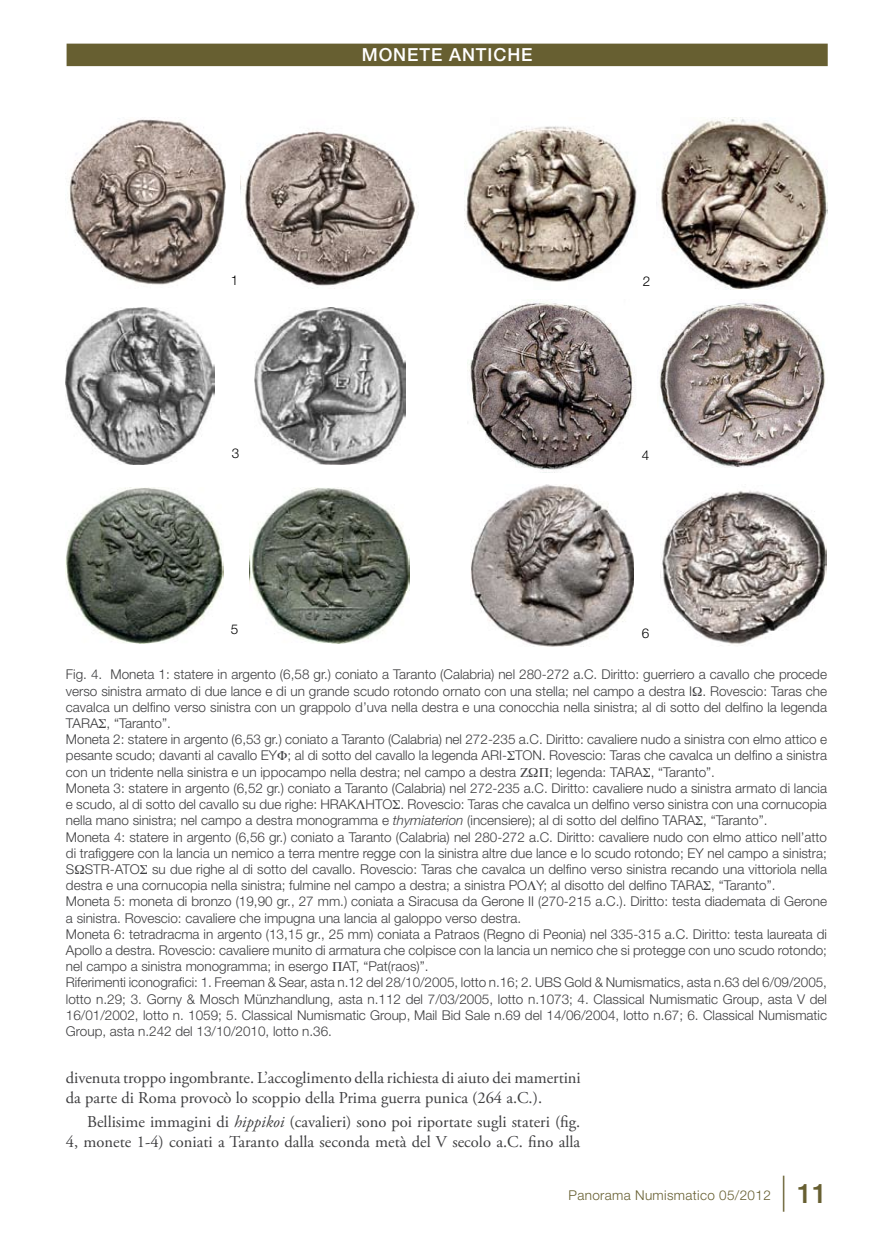
<style>
.page{position:relative;width:893px;height:1234px;background:#fff}
.page>*{position:absolute;margin:0;border:0;box-sizing:border-box;transform-origin:0 0}
.t1{font:100 36px "Helvetica Neue";color:#675f31}
.t2{font:500 27px "Helvetica Neue";color:#675f31}
.t3{font:500 18px "Helvetica Neue";letter-spacing:.05em;color:#fff}
.t4{font:16.5px/19.8px "Adobe Garamond Pro";color:#3e3e40}
.t5{font:300 13.5px/16.2px "Helvetica Neue";color:#3e3e40}
.t6{font:300 13.5px "Helvetica Neue";letter-spacing:.025em;color:#675f31}
.t7{font:300 13.5px "Helvetica Neue";color:#000}
.s1{font-style:italic}
</style>
<div class="page">
<img style="left:662px;top:490px;width:164px;height:154px">
<img style="left:254px;top:307px;width:152px;height:157px">
<img style="left:66px;top:307px;width:149px;height:157px">
<img style="left:659px;top:302px;width:166px;height:166px">
<img style="left:66px;top:487px;width:157px;height:156px">
<img style="left:656px;top:117px;width:171px;height:172px">
<img style="left:69px;top:118px;width:156px;height:167px">
<img style="left:241px;top:131px;width:177px;height:158px">
<img style="left:250px;top:487px;width:160px;height:156px">
<img style="left:471px;top:484px;width:163px;height:163px">
<img style="left:469px;top:299px;width:165px;height:171px">
<img style="left:464px;top:126px;width:173px;height:156px">
<div style="left:67px;top:44px;width:761px;height:22px;background:#675f31"></div>
<h3 class="t3" style="left:362px;top:52px;width:172px">MONETE ANTICHE</h3>
<p class="t7" style="left:231px;top:272px;width:9px">1</p>
<p class="t7" style="left:643px;top:273px;width:9px">2</p>
<p class="t7" style="left:232px;top:445px;width:9px">3</p>
<p class="t7" style="left:642px;top:446px;width:9px">4</p>
<p class="t7" style="left:231px;top:620px;width:9px">5</p>
<p class="t7" style="left:642px;top:625px;width:9px">6</p>
<p class="t5" style="left:66px;top:666px;width:763px">Fig. 4. Moneta 1: statere in argento (6,58 gr.) coniato a Taranto (Calabria) nel 280-272 a.C. Diritto: guerriero a cavallo che procede verso sinistra armato di due lance e di un grande scudo rotondo ornato con una stella; nel campo a destra I . Rovescio: Taras che cavalca un delfino verso sinistra con un grappolo d’uva nella destra e una conocchia nella sinistra; al di sotto del delfino la legenda TARA , “Taranto”.<br>Moneta 2: statere in argento (6,53 gr.) coniato a Taranto (Calabria) nel 272-235 a.C. Diritto: cavaliere nudo a sinistra con elmo attico e pesante scudo; davanti al cavallo EY ; al di sotto del cavallo la legenda ARI- TON. Rovescio: Taras che cavalca un delfino a sinistra con un tridente nella sinistra e un ippocampo nella destra; nel campo a destra</p>
<p class="t5" style="left:66px;top:763px;width:763px;text-indent:483px">; legenda: TARA , “Taranto”.<br>Moneta 3: statere in argento (6,52 gr.) coniato a Taranto (Calabria) nel 272-235 a.C. Diritto: cavaliere nudo a sinistra armato di lancia e scudo, al di sotto del cavallo su due righe: HRAK HTO . Rovescio: Taras che cavalca un delfino verso sinistra con una cornucopia nella mano sinistra; nel campo a destra monogramma e <span class="s1">thymiaterion</span> (incensiere); al di sotto del delfino TARA , “Taranto”.<br>Moneta 4: statere in argento (6,56 gr.) coniato a Taranto (Calabria) nel 280-272 a.C. Diritto: cavaliere nudo con elmo attico nell’atto di trafiggere con la lancia un nemico a terra mentre regge con la sinistra altre due lance e lo scudo rotondo; EY nel campo a sinistra; S STR-ATO su due righe al di sotto del cavallo. Rovescio: Taras che cavalca un delfino verso sinistra recando una vittoriola nella destra e una cornucopia nella sinistra; fulmine nel campo a destra; a sinistra PO Y; al disotto del delfino TARA , “Taranto”.<br>Moneta 5: moneta di bronzo (19,90 gr., 27 mm.) coniata a Siracusa da Gerone II (270-215 a.C.). Diritto: testa diademata di Gerone a sinistra. Rovescio: cavaliere che impugna una lancia al galoppo verso destra.<br>Moneta 6: tetradracma in argento (13,15 gr., 25 mm) coniata a Patraos (Regno di Peonia) nel 335-315 a.C. Diritto: testa laureata di Apollo a destra. Rovescio: cavaliere munito di armatura che colpisce con la lancia un nemico che si protegge con uno scudo rotondo; nel campo a sinistra monogramma; in esergo AT, “Pat(raos)”.<br>Riferimenti iconografici: 1. Freeman &amp; Sear, asta n.12 del 28/10/2005, lotto n.16; 2. UBS Gold &amp; Numismatics, asta n.63 del 6/09/2005, lotto n.29; 3. Gorny &amp; Mosch Münzhandlung, asta n.112 del 7/03/2005, lotto n.1073; 4. Classical Numismatic Group, asta V del 16/01/2002, lotto n. 1059; 5. Classical Numismatic Group, Mail Bid Sale n.69 del 14/06/2004, lotto n.67; 6. Classical Numismatic Group, asta n.242 del 13/10/2010, lotto n.36.</p>
<p class="t4" style="left:66px;top:1068px;width:516px">divenuta troppo ingombrante. L’accoglimento della richiesta di aiuto dei mamertini da parte di Roma provocò lo scoppio della Prima guerra punica (264 a.C.).</p>
<p class="t4" style="left:66px;top:1112px;width:516px;text-align:right">Bellisime immagini di <span class="s1">hippikoi</span> (cavalieri) sono poi riportate sugli stateri (fig.<br>4, monete 1-4) coniati a Taranto dalla seconda metà del V secolo a.C. fino alla</p>
<p class="t6" style="left:569px;top:1186px;width:204px">Panorama Numismatico 05/2012</p>
<h1 class="t1" style="left:780px;top:1170px;width:9px">|</h1>
<h2 class="t2" style="left:797px;top:1176px;width:32px">11</h2>
</div>
